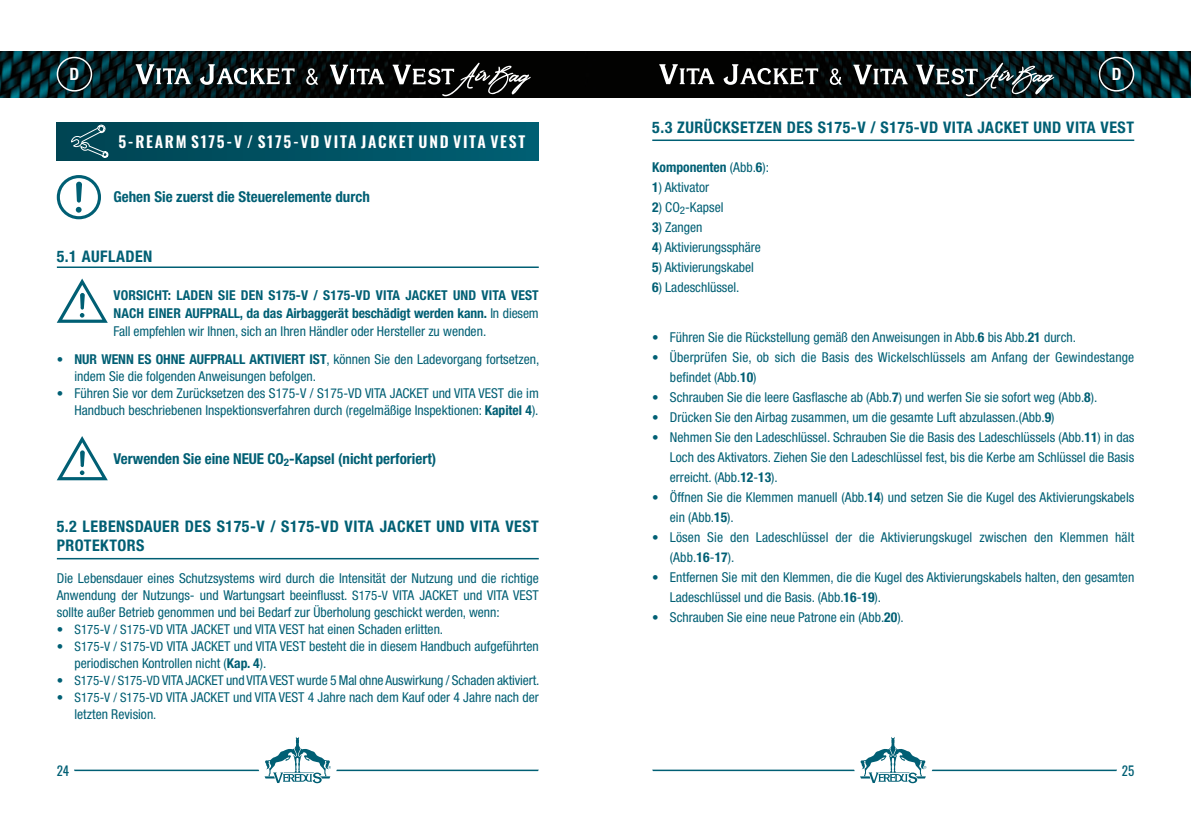
<style>
.page{position:relative;width:1191px;height:840px;background:#fff}
.page>*{position:absolute;margin:0;border:0;box-sizing:border-box;transform-origin:0 0}
.t1{font:700 condensed 17px "Helvetica Neue LT Std";color:#fff}
.t2{font:700 condensed 16px/19.2px "Helvetica Neue LT Std";letter-spacing:.03em;color:#005f74}
.t3{font:600 15.6px "Oswald";letter-spacing:.11em;color:#fff}
.t4{font:700 condensed 15px "Helvetica Neue LT Std";color:#005f74}
.t5{font:condensed 13.6px/17px "Helvetica Neue LT Std";color:#005f74}
.t6{font:700 condensed 13.6px/18px "Helvetica Neue LT Std";letter-spacing:-.01em;color:#005f74;text-align:justify}
.t7{font:13px "Oswald";color:#005f74}
.s1{font-weight:400}
.s2{font-size:13px}
.s3{font-weight:700}
</style>
<div class="page">
<img style="left:0;top:52px;width:585px;height:45px">
<img style="left:585px;top:52px;width:606px;height:45px">
<div style="left:57px;top:57px;width:35px;height:34px;border:2px solid #fff;border-radius:50%"></div>
<div style="left:1098px;top:57px;width:36px;height:34px;border:2px solid #fff;border-radius:50%"></div>
<svg style="left:860px;top:737px;width:66px;height:45px"></svg>
<hr style="left:652px;top:769px;width:202px;height:1px;background:#005f74">
<svg style="left:264px;top:737px;width:67px;height:45px"></svg>
<hr style="left:336px;top:769px;width:202px;height:1px;background:#005f74">
<hr style="left:74px;top:769px;width:185px;height:1px;background:#005f74">
<hr style="left:932px;top:769px;width:184px;height:1px;background:#005f74">
<svg style="left:136px;top:64px;width:55px;height:20px"></svg>
<svg style="left:200px;top:64px;width:95px;height:21px"></svg>
<svg style="left:330px;top:65px;width:54px;height:19px"></svg>
<svg style="left:393px;top:63px;width:137px;height:33px;background:#343434"></svg>
<svg style="left:306px;top:68px;width:12px;height:17px"></svg>
<svg style="left:659px;top:64px;width:55px;height:20px"></svg>
<svg style="left:723px;top:64px;width:95px;height:21px"></svg>
<svg style="left:853px;top:65px;width:54px;height:19px"></svg>
<svg style="left:916px;top:63px;width:138px;height:33px;background:#364345"></svg>
<svg style="left:829px;top:68px;width:13px;height:17px"></svg>
<div style="left:57px;top:122px;width:482px;height:38px;background:linear-gradient(to right,#004452,#005f73)"></div>
<svg style="left:71px;top:124px;width:38px;height:34px"></svg>
<svg style="left:76px;top:181px;width:6px;height:31px"></svg>
<div style="left:57px;top:175px;width:44px;height:44px;border:3px solid #005f74;border-radius:50%"></div>
<hr style="left:57px;top:266px;width:482px;height:2px;background:#005f74">
<svg style="left:57px;top:278px;width:51px;height:44px"></svg>
<svg style="left:57px;top:436px;width:51px;height:44px"></svg>
<hr style="left:57px;top:557px;width:482px;height:2px;background:#005f74">
<hr style="left:652px;top:139px;width:482px;height:2px;background:#005f74">
<p class="t1" style="left:70px;top:63px;width:11px">D</p>
<p class="t1" style="left:1111px;top:63px;width:11px">D</p>
<p class="t3" style="left:118px;top:133px;width:408px">5-REARM S175-V / S175-VD VITA JACKET UND VITA VEST</p>
<p class="t4" style="left:113px;top:188px;width:258px">Gehen Sie zuerst die Steuerelemente durch</p>
<p class="t2" style="left:57px;top:246px;width:97px">5.1 AUFLADEN</p>
<p class="t6" style="left:113px;top:285px;width:427px">VORSICHT: LADEN SIE DEN S175-V / S175-VD VITA JACKET UND VITA VEST NACH EINER AUFPRALL, da das Airbaggerät beschädigt werden kann. <span class="s1">In diesem Fall empfehlen wir Ihnen, sich an Ihren Händler oder Hersteller zu wenden.</span></p>
<p class="t5" style="left:74px;top:350px;width:466px;text-indent:-18px"><span class="s2">•</span> <span class="s3">NUR WENN ES OHNE AUFPRALL AKTIVIERT IST</span>, können Sie den Ladevorgang fortsetzen, indem Sie die folgenden Anweisungen befolgen.</p>
<p class="t5" style="left:57px;top:384px;width:483px;text-align:right"><span class="s2">•</span> Führen Sie vor dem Zurücksetzen des S175-V / S175-VD VITA JACKET und VITA VEST die im<br>Handbuch beschriebenen Inspektionsverfahren durch (regelmäßige Inspektionen: <span class="s3">Kapitel 4</span>).</p>
<p class="t4" style="left:113px;top:449px;width:324px">Verwenden Sie eine NEUE CO<sub>2</sub>-Kapsel (nicht perforiert)</p>
<p class="t2" style="left:57px;top:516px;width:483px">5.2 LEBENSDAUER DES S175-V / S175-VD VITA JACKET UND VITA VEST<br>PROTEKTORS</p>
<p class="t5" style="left:57px;top:569px;width:483px;text-align:justify">Die Lebensdauer eines Schutzsystems wird durch die Intensität der Nutzung und die richtige Anwendung der Nutzungs- und Wartungsart beeinflusst. <span class="s2">S175-V</span> VITA JACKET und VITA VEST sollte außer Betrieb genommen und bei Bedarf zur Überholung geschickt werden, wenn:</p>
<p class="t5" style="left:57px;top:620px;width:388px"><span class="s2">• S175-V / S175-VD</span> VITA JACKET und VITA VEST hat einen Schaden erlitten.</p>
<p class="t5" style="left:74px;top:637px;width:466px;text-indent:-18px"><span class="s2">• S175-V / S175-VD</span> VITA JACKET und VITA VEST besteht die in diesem Handbuch aufgeführten periodischen Kontrollen nicht (<span class="s3">Kap. 4</span>).</p>
<p class="t5" style="left:57px;top:671px;width:484px"><span class="s2">• S175-V / S175-VD</span> VITA JACKET und VITA VEST wurde 5 Mal ohne Auswirkung / Schaden aktiviert.</p>
<p class="t5" style="left:74px;top:688px;width:466px;text-indent:-18px"><span class="s2">• S175-V / S175-VD</span> VITA JACKET und VITA VEST 4 Jahre nach dem Kauf oder 4 Jahre nach der letzten Revision<span class="s2">.</span></p>
<p class="t2" style="left:652px;top:118px;width:483px">5.3 ZURÜCKSETZEN DES S175-V / S175-VD VITA JACKET UND VITA VEST</p>
<p class="t6" style="left:652px;top:157px;width:118px">Komponenten <span class="s1">(Abb.</span>6<span class="s1">):</span></p>
<p class="t5" style="left:652px;top:178px;width:58px"><span class="s3">1</span>) Aktivator</p>
<p class="t5" style="left:652px;top:198px;width:73px"><span class="s3">2</span>) CO<sub>2</sub>-Kapsel</p>
<p class="t5" style="left:652px;top:218px;width:52px"><span class="s3">3</span>) Zangen</p>
<p class="t5" style="left:652px;top:238px;width:110px"><span class="s3">4</span>) Aktivierungssphäre</p>
<p class="t5" style="left:652px;top:258px;width:103px"><span class="s3">5</span>) Aktivierungskabel</p>
<p class="t5" style="left:652px;top:278px;width:89px"><span class="s3">6</span>) Ladeschlüssel.</p>
<p class="t5" style="left:652px;top:328px;width:425px"><span class="s2">•</span> Führen Sie die Rückstellung gemäß den Anweisungen in Abb.<span class="s3">6</span> bis Abb.<span class="s3">21</span> durch.</p>
<p class="t5" style="left:670px;top:346px;width:466px;line-height:20px;text-indent:-18px"><span class="s2">•</span> Überprüfen Sie, ob sich die Basis des Wickelschlüssels am Anfang der Gewindestange befindet (Abb.<span class="s3">10</span>)</p>
<p class="t5" style="left:652px;top:388px;width:447px"><span class="s2">•</span> Schrauben Sie die leere Gasflasche ab (Abb.<span class="s3">7</span>) und werfen Sie sie sofort weg (Abb.<span class="s3">8</span>).</p>
<p class="t5" style="left:652px;top:408px;width:404px"><span class="s2">•</span> Drücken Sie den Airbag zusammen, um die gesamte Luft abzulassen.(Abb.<span class="s3">9</span>)</p>
<p class="t5" style="left:670px;top:426px;width:466px;line-height:20px;text-align:justify;text-indent:-18px"><span class="s2">•</span> Nehmen Sie den Ladeschlüssel. Schrauben Sie die Basis des Ladeschlüssels (Abb.<span class="s3">11</span>) in das Loch des Aktivators. Ziehen Sie den Ladeschlüssel fest, bis die Kerbe am Schlüssel die Basis erreicht. (Abb.<span class="s3">12</span>-<span class="s3">13</span>).</p>
<p class="t5" style="left:670px;top:486px;width:466px;line-height:20px;text-indent:-18px"><span class="s2">•</span> Öffnen Sie die Klemmen manuell (Abb.<span class="s3">14</span>) und setzen Sie die Kugel des Aktivierungskabels ein (Abb.<span class="s3">15</span>).</p>
<p class="t5" style="left:670px;top:526px;width:466px;line-height:20px;text-indent:-18px"><span class="s2">•</span> Lösen Sie den Ladeschlüssel der die Aktivierungskugel zwischen den Klemmen hält (Abb.<span class="s3">16</span>-<span class="s3">17</span>).</p>
<p class="t5" style="left:670px;top:566px;width:466px;line-height:20px;text-indent:-18px"><span class="s2">•</span> Entfernen Sie mit den Klemmen, die die Kugel des Aktivierungskabels halten, den gesamten<br>Ladeschlüssel und die Basis. (Abb.<span class="s3">16</span>-<span class="s3">19</span>).</p>
<p class="t5" style="left:652px;top:608px;width:253px"><span class="s2">•</span> Schrauben Sie eine neue Patrone ein (Abb.<span class="s3">20</span>).</p>
<p class="t7" style="left:57px;top:758px;width:14px">24</p>
<p class="t7" style="left:1121px;top:758px;width:14px">25</p>
</div>
